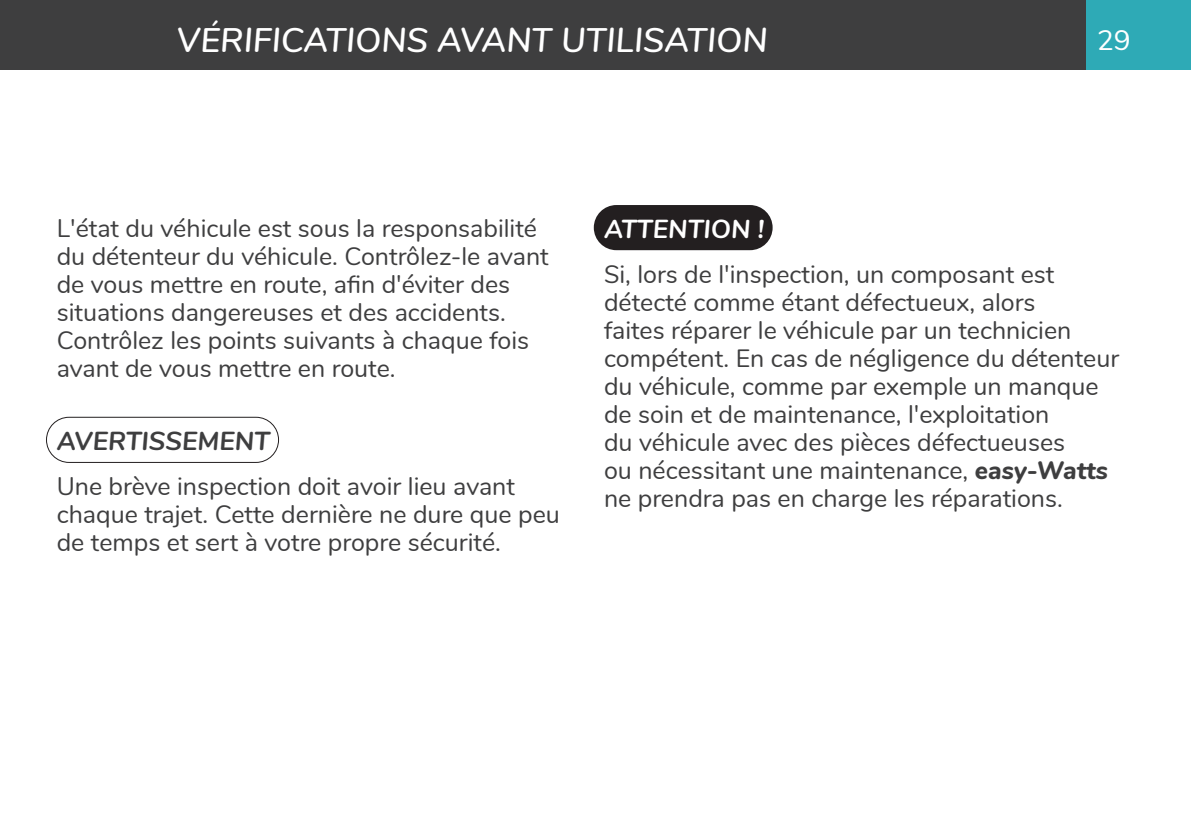
<style>
.page{position:relative;width:1191px;height:840px;background:#fff}
.page>*{position:absolute;margin:0;border:0;box-sizing:border-box;transform-origin:0 0}
.GROS_TITRE_A_GAUCHE{font:italic 600 34px "Nunito";color:#fff}
.t1{font:28px "Nunito";color:#fff}
.AVERTISSEMENT_EN_BLANC{font:italic 700 26px "Nunito";color:#3e3e3f}
.ATTENTION_EN_NOIR{font:italic 700 26px "Nunito";color:#fff}
.TEXTE{font:25px/28px "Nunito";color:#3e3e3f}
.s1{font-weight:800;font-style:italic}
</style>
<div class="page">
<div style="left:1085px;top:0;width:106px;height:70px;background:#2eaab6"></div>
<div style="left:0;top:0;width:1085px;height:70px;background:#3e3e3f"></div>
<div style="left:46px;top:416px;width:233px;height:46px;border:1px solid #231f20;border-radius:23px"></div>
<div style="left:594px;top:205px;width:178px;height:45px;background:#231f20;border-radius:23px"></div>
<p class="GROS_TITRE_A_GAUCHE" style="left:176px;top:15px;width:592px">VÉRIFICATIONS AVANT UTILISATION</p>
<p class="t1" style="left:1097px;top:20px;width:35px">29</p>
<p class="TEXTE" style="left:57px;top:212px;width:493px">L'état du véhicule est sous la responsabilité du détenteur du véhicule. Contrôlez-le avant de vous mettre en route, afin d'éviter des situations dangereuses et des accidents.<br>Contrôlez les points suivants à chaque fois avant de vous mettre en route.</p>
<p class="AVERTISSEMENT_EN_BLANC" style="left:57px;top:421px;width:215px">AVERTISSEMENT</p>
<p class="TEXTE" style="left:57px;top:470px;width:504px">Une brève inspection doit avoir lieu avant chaque trajet. Cette dernière ne dure que peu de temps et sert à votre propre sécurité.</p>
<p class="ATTENTION_EN_NOIR" style="left:604px;top:209px;width:162px">ATTENTION !</p>
<p class="TEXTE" style="left:604px;top:258px;width:517px">Si, lors de l'inspection, un composant est détecté comme étant défectueux, alors<br>faites réparer le véhicule par un technicien compétent. En cas de négligence du détenteur du véhicule, comme par exemple un manque de soin et de maintenance, l'exploitation<br>du véhicule avec des pièces défectueuses<br>ou nécessitant une maintenance, <span class="s1">easy-Watts </span>ne prendra pas en charge les réparations.</p>
</div>
